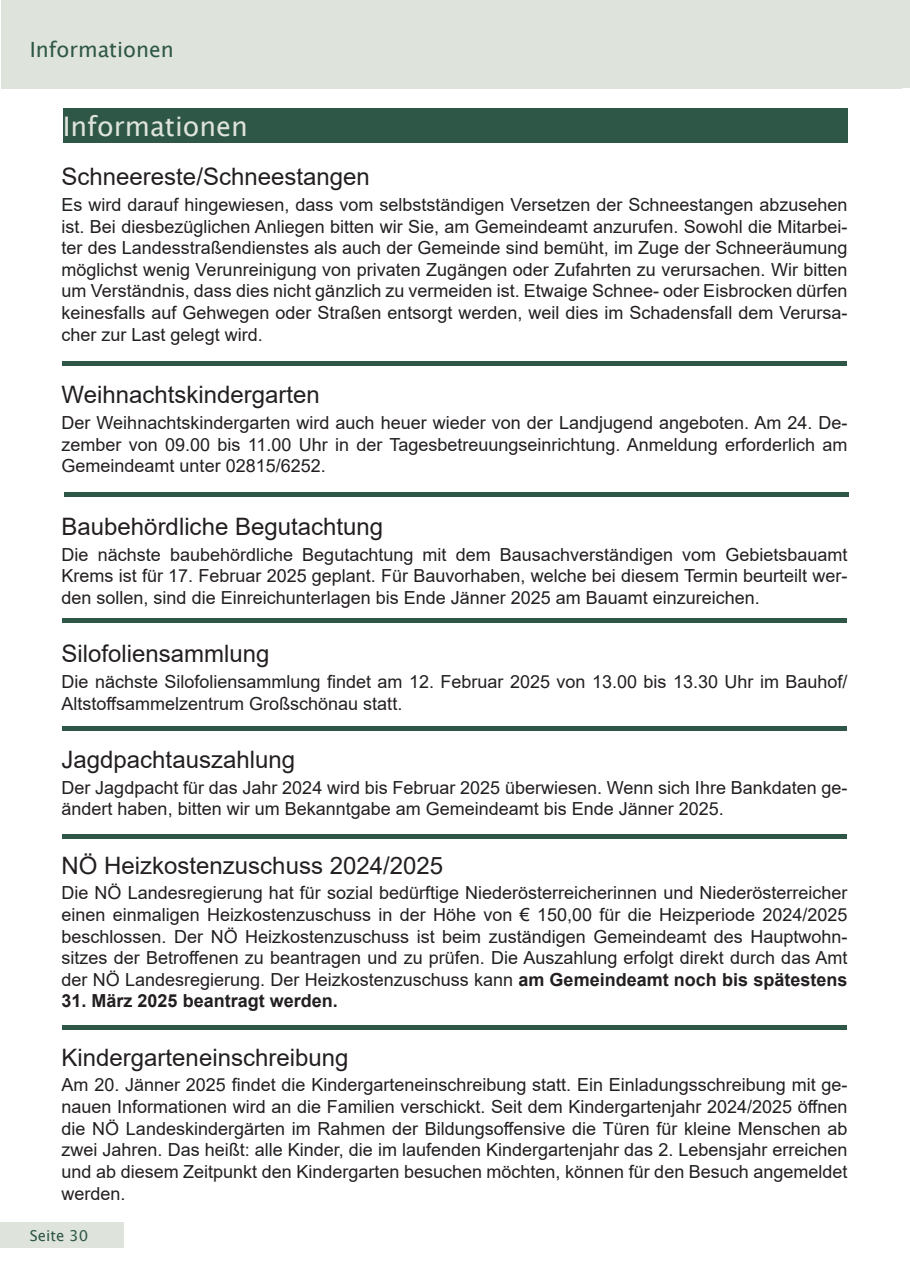
<style>
.page{position:relative;width:910px;height:1280px;background:#fff}
.page>*{position:absolute;margin:0;border:0;box-sizing:border-box;transform-origin:0 0}
.t1{font:27px "Lucida Sans Unicode";color:#dee3db}
.t2{font:24px "Arial";color:#231f20}
.t3{font:21px "Lucida Sans Unicode";color:#2e5747}
.t4{font:18px/21.6px "Arial";color:#231f20;text-align:justify}
.t5{font:700 18px "Arial";color:#231f20}
.t6{font:15px "Lucida Sans Unicode";color:#2e5747}
.s1{font-weight:700}
</style>
<div class="page">
<div style="left:0;top:1222px;width:124px;height:26px;background:#dee3db"></div>
<div style="left:1px;top:1px;width:900px;height:88px;background:#dee3db"></div>
<div style="left:901px;top:1px;width:9px;height:87px;background:#dee3db"></div>
<div style="left:63px;top:108px;width:785px;height:34px;background:#2e5747"></div>
<hr style="left:62px;top:1025px;width:784px;height:4px;background:#2e5747">
<hr style="left:64px;top:492px;width:785px;height:4px;background:#2e5747">
<div style="left:62px;top:361px;width:784px;height:5px;background:#2e5747"></div>
<hr style="left:62px;top:619px;width:784px;height:4px;background:#2e5747">
<div style="left:62px;top:726px;width:784px;height:5px;background:#2e5747"></div>
<div style="left:62px;top:834px;width:784px;height:5px;background:#2e5747"></div>
<p class="t3" style="left:30px;top:33px;width:146px">Informationen</p>
<h1 class="t1" style="left:63px;top:105px;width:187px">Informationen</h1>
<h2 class="t2" style="left:62px;top:160px;width:310px">Schneereste/Schneestangen</h2>
<p class="t4" style="left:62px;top:194px;width:787px">Es wird darauf hingewiesen, dass vom selbstständigen Versetzen der Schneestangen abzusehen ist. Bei diesbezüglichen Anliegen bitten wir Sie, am Gemeindeamt anzurufen. Sowohl die Mitarbei&shy;ter des Landesstraßendienstes als auch der Gemeinde sind bemüht, im Zuge der Schneeräumung möglichst wenig Verunreinigung von privaten Zugängen oder Zufahrten zu verursachen. Wir bitten um Verständnis, dass dies nicht gänzlich zu vermeiden ist. Etwaige Schnee- oder Eisbrocken dürfen keinesfalls auf Gehwegen oder Straßen entsorgt werden, weil dies im Schadensfall dem Verursa&shy;cher zur Last gelegt wird.</p>
<h2 class="t2" style="left:62px;top:378px;width:260px">Weihnachtskindergarten</h2>
<p class="t4" style="left:62px;top:412px;width:787px">Der Weihnachtskindergarten wird auch heuer wieder von der Landjugend angeboten. Am 24. De&shy;zember von 09.00 bis 11.00 Uhr in der Tagesbetreuungseinrichtung. Anmeldung erforderlich am Gemeindeamt unter 02815/6252.</p>
<h2 class="t2" style="left:62px;top:510px;width:323px">Baubehördliche Begutachtung</h2>
<p class="t4" style="left:62px;top:543px;width:787px">Die nächste baubehördliche Begutachtung mit dem Bausachverständigen vom Gebietsbauamt Krems ist für 17. Februar 2025 geplant. Für Bauvorhaben, welche bei diesem Termin beurteilt wer&shy;den sollen, sind die Einreichunterlagen bis Ende Jänner 2025 am Bauamt einzureichen.</p>
<h2 class="t2" style="left:62px;top:637px;width:210px">Silofoliensammlung</h2>
<p class="t4" style="left:62px;top:671px;width:787px">Die nächste Silofoliensammlung findet am 12. Februar 2025 von 13.00 bis 13.30 Uhr im Bauhof/<br>Altstoffsammelzentrum Großschönau statt.</p>
<h2 class="t2" style="left:62px;top:743px;width:235px">Jagdpachtauszahlung</h2>
<p class="t4" style="left:62px;top:776px;width:787px">Der Jagdpacht für das Jahr 2024 wird bis Februar 2025 überwiesen. Wenn sich Ihre Bankdaten ge&shy;ändert haben, bitten wir um Bekanntgabe am Gemeindeamt bis Ende Jänner 2025.</p>
<h2 class="t2" style="left:62px;top:848px;width:383px">NÖ Heizkostenzuschuss 2024/2025</h2>
<p class="t4" style="left:62px;top:882px;width:787px">Die NÖ Landesregierung hat für sozial bedürftige Niederösterreicherinnen und Niederösterreicher einen einmaligen Heizkostenzuschuss in der Höhe von € 150,00 für die Heizperiode 2024/2025 beschlossen. Der NÖ Heizkostenzuschuss ist beim zuständigen Gemeindeamt des Hauptwohn&shy;sitzes der Betroffenen zu beantragen und zu prüfen. Die Auszahlung erfolgt direkt durch das Amt der NÖ Landesregierung. Der Heizkostenzuschuss kann <span class="s1">am Gemeindeamt noch bis spätestens</span></p>
<p class="t5" style="left:62px;top:988px;width:278px">31. März 2025 beantragt werden.</p>
<h2 class="t2" style="left:62px;top:1041px;width:288px">Kindergarteneinschreibung</h2>
<p class="t4" style="left:62px;top:1074px;width:787px">Am 20. Jänner 2025 findet die Kindergarteneinschreibung statt. Ein Einladungsschreibung mit ge&shy;nauen Informationen wird an die Familien verschickt. Seit dem Kindergartenjahr 2024/2025 öffnen die NÖ Landeskindergärten im Rahmen der Bildungsoffensive die Türen für kleine Menschen ab zwei Jahren. Das heißt: alle Kinder, die im laufenden Kindergartenjahr das 2. Lebensjahr erreichen und ab diesem Zeitpunkt den Kindergarten besuchen möchten, können für den Besuch angemeldet werden.</p>
<p class="t6" style="left:30px;top:1224px;width:60px">Seite 30</p>
</div>
